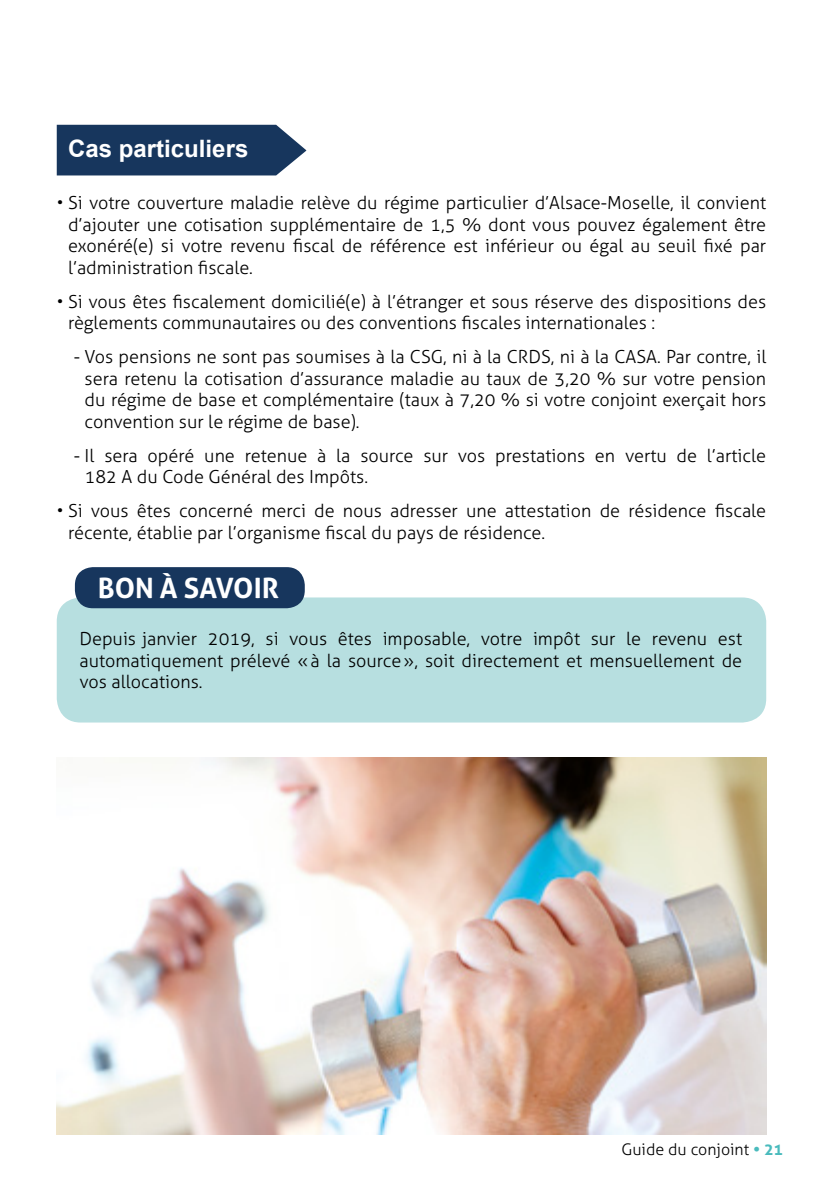
<style>
.page{position:relative;width:823px;height:1191px;background:#fff}
.page>*{position:absolute;margin:0;border:0;box-sizing:border-box;transform-origin:0 0}
.t1{font:700 28px "Aller";color:#fff}
.t2{font:700 24px "Arial";color:#fff}
.Texte_courant_-_2019{font:300 18px/21.6px "Aller";color:#000;text-align:justify}
.t3{font:300 16px "Aller";color:#000}
.s1{font-weight:700;color:#4abbbd}
</style>
<div class="page">
<div style="left:57px;top:125px;width:249px;height:50px;background:#17365d"></div>
<img style="left:57px;top:757px;width:708px;height:377px">
<div style="left:57px;top:597px;width:708px;height:125px;background:#b7dfe0;border-radius:24px"></div>
<div style="left:75px;top:567px;width:229px;height:41px;background:#17365d;border-radius:18px"></div>
<p class="t2" style="left:68px;top:132px;width:182px">Cas particuliers</p>
<p class="Texte_courant_-_2019" style="left:68px;top:192px;width:699px;text-indent:-11px">• Si votre couverture maladie relève du régime particulier d’Alsace-Moselle, il convient d’ajouter une cotisation supplémentaire de 1,5 % dont vous pouvez également être exonéré(e) si votre revenu fiscal de référence est inférieur ou égal au seuil fixé par l’administration fiscale.</p>
<p class="Texte_courant_-_2019" style="left:68px;top:291px;width:699px;text-indent:-11px">• Si vous êtes fiscalement domicilié(e) à l’étranger et sous réserve des dispositions des règlements communautaires ou des conventions fiscales internationales :</p>
<p class="Texte_courant_-_2019" style="left:85px;top:346px;width:682px;text-indent:-11px">- Vos pensions ne sont pas soumises à la CSG, ni à la CRDS, ni à la CASA. Par contre, il sera retenu la cotisation d’assurance maladie au taux de 3,20 % sur votre pension du régime de base et complémentaire (taux à 7,20 % si votre conjoint exerçait hors convention sur le régime de base).</p>
<p class="Texte_courant_-_2019" style="left:85px;top:444px;width:682px;text-indent:-11px">- Il sera opéré une retenue à la source sur vos prestations en vertu de l’article<br>182 A du Code Général des Impôts.</p>
<p class="Texte_courant_-_2019" style="left:68px;top:500px;width:699px;text-indent:-11px">• Si vous êtes concerné merci de nous adresser une attestation de résidence fiscale récente, établie par l’organisme fiscal du pays de résidence.</p>
<p class="t1" style="left:98px;top:571px;width:182px">BON À SAVOIR</p>
<p class="Texte_courant_-_2019" style="left:79px;top:628px;width:664px">Depuis janvier 2019, si vous êtes imposable, votre impôt sur le revenu est automatiquement prélevé «à la source», soit directement et mensuellement de vos allocations.</p>
<p class="t3" style="left:621px;top:1139px;width:163px">Guide du conjoint <span class="s1">• 21</span></p>
</div>
